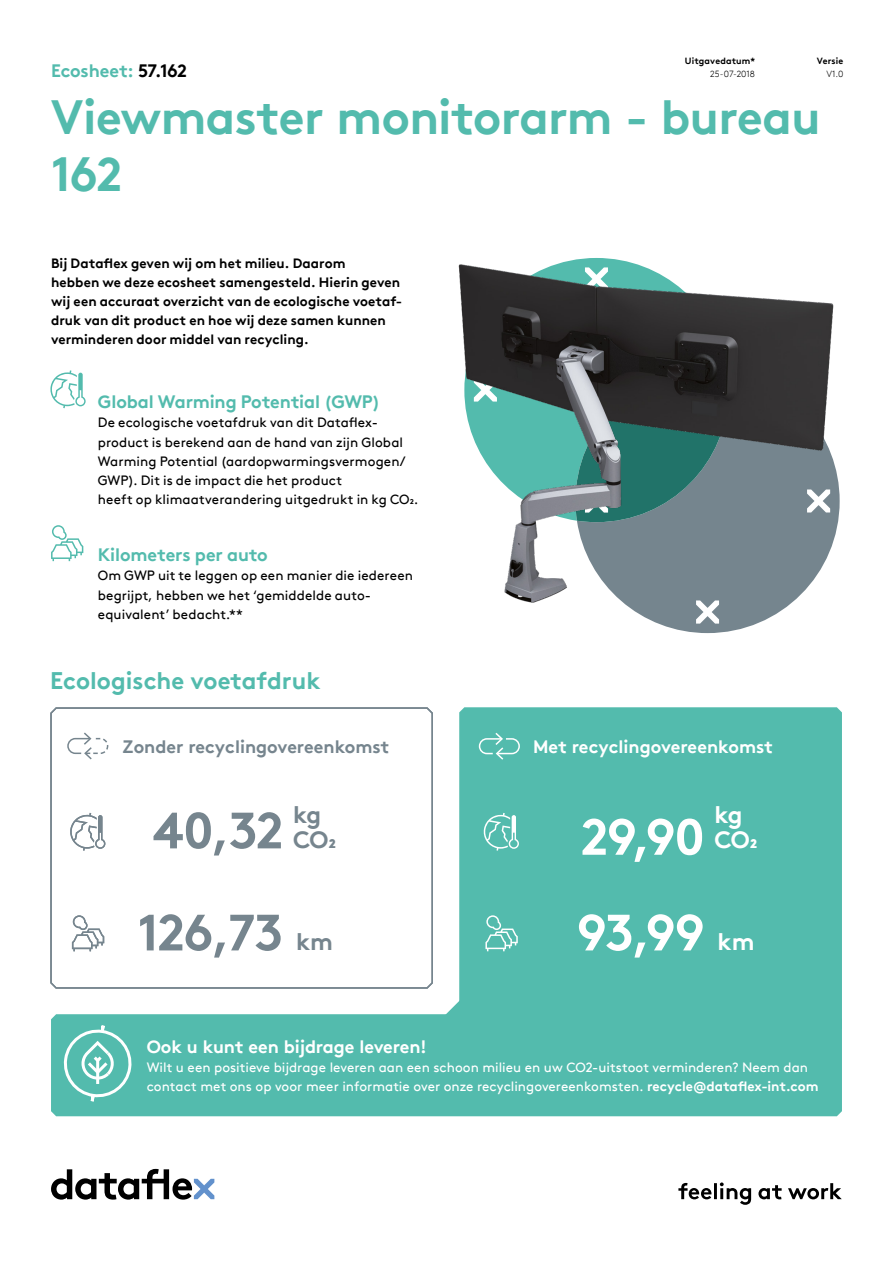
<style>
.page{position:relative;width:893px;height:1263px;background:#fff}
.page>*{position:absolute;margin:0;border:0;box-sizing:border-box;transform-origin:0 0}
.Value{font:700 51px "Brown Pro TT";letter-spacing:-.035em;color:#76858e}
.Table_bold{font:700 51px "Brown Pro TT";color:#fff}
.Value-2{font:700 51px "Brown Pro TT";color:#fff}
.t1{font:700 48px/57.4px "Brown Pro TT";letter-spacing:-.015em;color:#53bbad}
.Subkop{font:700 24px "Brown Pro TT";color:#53bbad}
.body{font:700 24px "Brown Pro TT";color:#76858e}
.body-2{font:700 24px "Brown Pro TT";color:#fff}
.Body_white{font:700 24px "Brown Pro TT";color:#76858e}
.Body_white-2{font:700 24px "Brown Pro TT";color:#fff}
.body-3{font:700 18px "Brown Pro TT";letter-spacing:-.01em;color:#53bbad}
.Subkop-2{font:700 18px "Brown Pro TT";color:#76858e}
.Small_print{font:700 18px "Brown Pro TT";letter-spacing:-.005em;color:#fff}
.Subkop-3{font:700 18px "Brown Pro TT";color:#fff}
.productnummer{font:700 18px "Brown Pro TT";letter-spacing:-.01em;color:#53bbad}
.body-4{font:13.5px/19.2px "Brown Pro TT";letter-spacing:.005em;color:#000}
.body-5{font:700 13.5px/19.2px "Brown Pro TT";letter-spacing:.005em;color:#000}
.Small_print-2{font:13.5px/19.2px "Brown Pro TT";color:#fff}
.Small_print-3{font:700 9px "Brown Pro TT";letter-spacing:.015em;color:#000}
.Small_print-4{font:300 9px "Brown Pro TT";letter-spacing:-.005em;color:#000}
.s1{color:#000}
.s2{font-weight:700}
</style>
<div class="page">
<svg style="left:446px;top:1001px;width:13px;height:13px"></svg>
<div style="left:459px;top:707px;width:383px;height:307px;background:#53bbad"></div>
<svg style="left:50px;top:707px;width:383px;height:282px"></svg>
<svg style="left:627px;top:475px;width:213px;height:158px"></svg>
<svg style="left:51px;top:1169px;width:163px;height:30px"></svg>
<svg style="left:678px;top:1182px;width:164px;height:23px"></svg>
<img style="left:458px;top:261px;width:379px;height:345px">
<div style="left:51px;top:1014px;width:791px;height:102px;background:#53bbad"></div>
<svg style="left:479px;top:733px;width:41px;height:27px"></svg>
<svg style="left:67px;top:732px;width:41px;height:27px"></svg>
<svg style="left:63px;top:1025px;width:70px;height:79px;background:#74c8bc"></svg>
<svg style="left:51px;top:525px;width:32px;height:36px"></svg>
<svg style="left:72px;top:915px;width:32px;height:36px"></svg>
<svg style="left:485px;top:915px;width:33px;height:36px"></svg>
<svg style="left:50px;top:370px;width:36px;height:38px"></svg>
<svg style="left:70px;top:813px;width:35px;height:38px"></svg>
<svg style="left:483px;top:813px;width:36px;height:38px"></svg>
<p class="productnummer" style="left:51px;top:56px;width:138px">Ecosheet: <span class="s1">57.162</span></p>
<p class="Small_print-3" style="left:685px;top:53px;width:72px">Uitgavedatum*</p>
<p class="Small_print-4" style="left:710px;top:67px;width:46px">25-07-2018</p>
<p class="Small_print-3" style="left:817px;top:53px;width:28px">Versie</p>
<p class="Small_print-4" style="left:826px;top:67px;width:18px">V1.0</p>
<p class="t1" style="left:51px;top:83px;width:771px">Viewmaster monitorarm - bureau<br>162</p>
<p class="body-5" style="left:51px;top:252px;width:296px">Bij Dataflex geven wij om het milieu. Daarom</p>
<p class="body-5" style="left:51px;top:271px;width:353px">hebben we deze ecosheet samengesteld. Hierin geven wij een accuraat overzicht van de ecologische voetaf&shy;druk van dit product en hoe wij deze samen kunnen verminderen door middel van recycling.</p>
<p class="body-3" style="left:98px;top:387px;width:284px">Global Warming Potential (GWP)</p>
<p class="body-4" style="left:98px;top:412px;width:282px">De ecologische voetafdruk van dit Dataflex-</p>
<p class="body-4" style="left:98px;top:431px;width:309px">product is berekend aan de hand van zijn Global<br>Warming Potential (aardopwarmingsvermogen/<br>GWP). Dit is de impact die het product</p>
<p class="body-4" style="left:98px;top:488px;width:322px">heeft op klimaatverandering uitgedrukt in kg CO2.</p>
<p class="body-3" style="left:98px;top:540px;width:172px">Kilometers per auto</p>
<p class="body-4" style="left:98px;top:565px;width:317px">Om GWP uit te leggen op een manier die iedereen begrijpt, hebben we het ‘gemiddelde auto-</p>
<p class="body-4" style="left:98px;top:603px;width:147px">equivalent’ bedacht.**</p>
<p class="Subkop" style="left:50px;top:661px;width:272px">Ecologische voetafdruk</p>
<p class="Subkop-2" style="left:123px;top:732px;width:268px">Zonder recyclingovereenkomst</p>
<p class="Subkop-3" style="left:533px;top:732px;width:241px">Met recyclingovereenkomst</p>
<p class="body" style="left:293px;top:795px;width:30px">kg</p>
<p class="body" style="left:293px;top:820px;width:45px">CO2</p>
<p class="Value" style="left:152px;top:789px;width:132px">40,32</p>
<p class="Table_bold" style="left:580px;top:795px;width:126px">29,90</p>
<p class="body-2" style="left:714px;top:795px;width:30px">kg</p>
<p class="body-2" style="left:714px;top:820px;width:45px">CO2</p>
<p class="Value" style="left:137px;top:891px;width:148px">126,73</p>
<p class="Body_white" style="left:296px;top:922px;width:38px">km</p>
<p class="Value-2" style="left:577px;top:891px;width:130px">93,99</p>
<p class="Body_white-2" style="left:718px;top:922px;width:38px">km</p>
<p class="Small_print" style="left:147px;top:1031px;width:282px">Ook u kunt een bijdrage leveren!</p>
<p class="Small_print-2" style="left:147px;top:1056px;width:673px">Wilt u een positieve bijdrage leveren aan een schoon milieu en uw CO2-uitstoot verminderen? Neem dan contact met ons op voor meer informatie over onze recyclingovereenkomsten. <span class="s2">recycle@dataflex-int.com</span></p>
</div>
